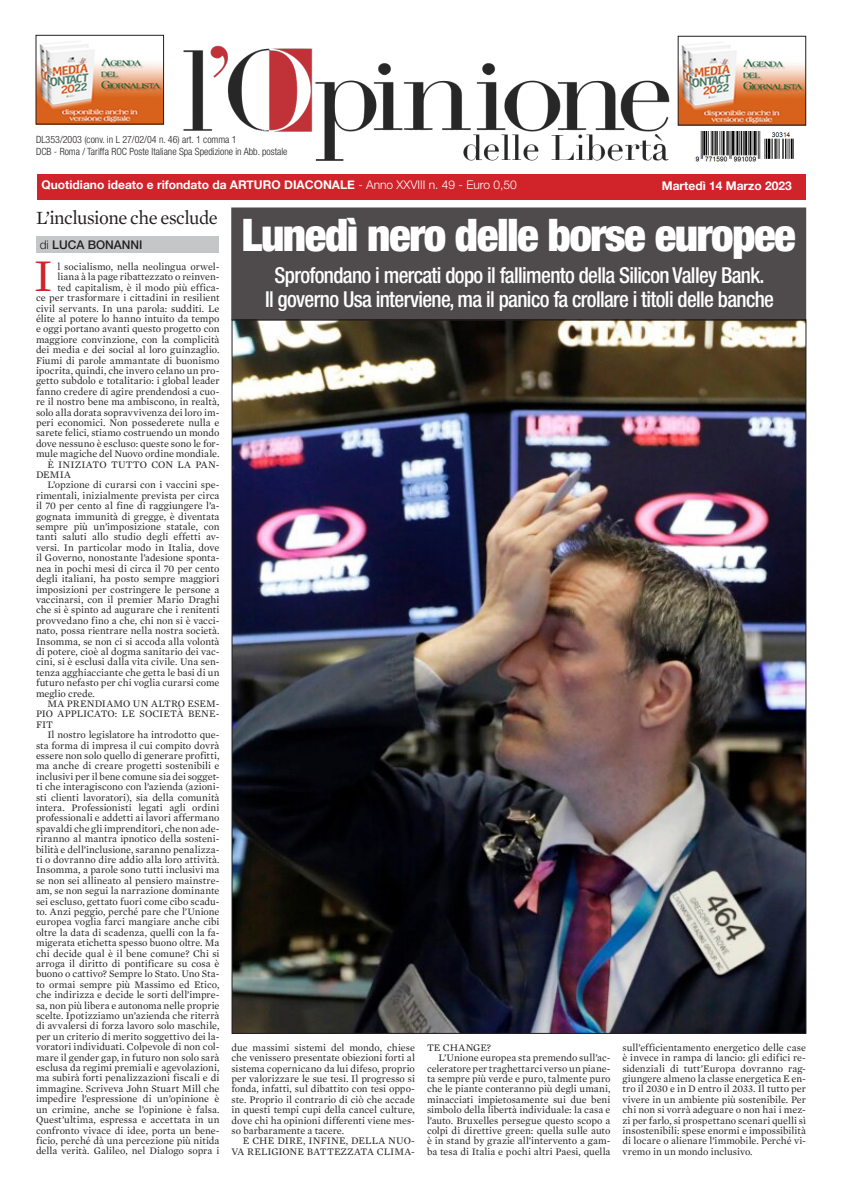
<style>
.page{position:relative;width:842px;height:1191px;background:#fff}
.page>*{position:absolute;margin:0;border:0;box-sizing:border-box;transform-origin:0 0}
.t1{font:46.2px "Mercury Text G1";color:#d1232a}
.t2{font:900 condensed 45px "Helvetica Neue LT Std";letter-spacing:-.035em;color:#fff}
.t3{font:500 condensed 22px "Helvetica Neue LT Std";letter-spacing:-.03em;color:#fff;scale:.96 1}
.t4{font:19px "Mercury Text G1";letter-spacing:-.03em;color:#231f20}
.t5{font:700 12px "Helvetica Neue";color:#fff}
.t6{font:500 12px "Helvetica Neue";color:#231f20}
.t7{font:10.2px/10.4px "Mercury Text G1";color:#231f20;text-align:justify}
.t8{font:300 condensed 10px "Helvetica Neue LT Std";color:#231f20}
.s1{font-weight:300}
</style>
<div class="page">
<img style="left:38px;top:41px;width:124px;height:81px">
<div style="left:36px;top:35px;width:128px;height:89px;border:1px solid #231f20"></div>
<img style="left:183px;top:45px;width:487px;height:116px">
<div style="left:36px;top:174px;width:769px;height:25px;background:#d1232a"></div>
<div style="left:36px;top:237px;width:183px;height:16px;background:#c5c6c8"></div>
<img style="left:694px;top:132px;width:100px;height:30px">
<img style="left:680px;top:42px;width:124px;height:81px">
<div style="left:678px;top:36px;width:128px;height:89px;border:1px solid #231f20"></div>
<img style="left:233px;top:321px;width:571px;height:711px">
<div style="left:232px;top:208px;width:574px;height:112px;background:#4f4b4c"></div>
<div style="left:231px;top:207px;width:575px;height:113px;border:1px solid #231f20"></div>
<p class="t8" style="left:36px;top:134px;width:202px">DL353/2003 (conv. in L 27/02/04 n. 46) art. 1 comma 1</p>
<p class="t8" style="left:36px;top:146px;width:253px">DCB - Roma / Tariffa ROC Poste Italiane Spa Spedizione in Abb. postale</p>
<p class="t5" style="left:41px;top:177px;width:477px">Quotidiano ideato e rifondato da ARTURO DIACONALE <span class="s1">- Anno XXVIII n. 49 - Euro 0,50</span></p>
<p class="t5" style="left:662px;top:178px;width:132px">Martedì 14 Marzo 2023</p>
<p class="t4" style="left:36px;top:207px;width:183px">L’inclusione che esclude</p>
<p class="t6" style="left:40px;top:237px;width:104px"><span class="s1">di</span> LUCA BONANNI</p>
<p class="t1" style="left:34px;top:248px;width:20px">I</p>
<p class="t7" style="left:36px;top:261px;width:185px;text-align:right">l socialismo, nella neolingua orwel&shy;liana à la page ribattezzato o reinven-<br>ted capitalism, è il modo più effica-<br>ce per trasformare i cittadini in resilient civil servants. In una parola: sudditi. Le élite al potere lo hanno intuito da tempo e oggi portano avanti questo progetto con maggiore convinzione, con la complicità dei media e dei social al loro guinzaglio.<br>Fiumi di parole ammantate di buonismo ipocrita, quindi, che invero celano un pro&shy;getto subdolo e totalitario: i global leader fanno credere di agire prendendosi a cuo&shy;re il nostro bene ma ambiscono, in realtà, solo alla dorata sopravvivenza dei loro im&shy;peri economici. Non possederete nulla e sarete felici, stiamo costruendo un mondo dove nessuno è escluso: queste sono le for&shy;mule magiche del Nuovo ordine mondiale.</p>
<p class="t7" style="left:36px;top:459px;width:185px;text-indent:11px">È INIZIATO TUTTO CON LA PAN-<br>DEMIA</p>
<p class="t7" style="left:36px;top:480px;width:185px;text-indent:11px">L’opzione di curarsi con i vaccini spe&shy;rimentali, inizialmente prevista per circa il 70 per cento al fine di raggiungere l’a&shy;gognata immunità di gregge, è diventata sempre più un’imposizione statale, con tanti saluti allo studio degli effetti av&shy;versi. In particolar modo in Italia, dove il Governo, nonostante l’adesione sponta&shy;nea in pochi mesi di circa il 70 per cento degli italiani, ha posto sempre maggiori imposizioni per costringere le persone a vaccinarsi, con il premier Mario Draghi che si è spinto ad augurare che i renitenti provvedano fino a che, chi non si è vacci&shy;nato, possa rientrare nella nostra società.<br>Insomma, se non ci si accoda alla volontà di potere, cioè al dogma sanitario dei vac&shy;cini, si è esclusi dalla vita civile. Una sen&shy;tenza agghiacciante che getta le basi di un futuro nefasto per chi voglia curarsi come meglio crede.</p>
<p class="t7" style="left:36px;top:698px;width:185px;text-indent:11px">MA PRENDIAMO UN ALTRO ESEM-PIO APPLICATO: LE SOCIETÀ BENE-FIT</p>
<p class="t7" style="left:36px;top:729px;width:185px;text-indent:11px">Il nostro legislatore ha introdotto que&shy;sta forma di impresa il cui compito dovrà essere non solo quello di generare profitti, ma anche di creare progetti sostenibili e inclusivi per il bene comune sia dei sogget&shy;ti che interagiscono con l’azienda (azioni&shy;sti clienti lavoratori), sia della comunità intera. Professionisti legati agli ordini professionali e addetti ai lavori affermano spavaldi che gli imprenditori, che non ade&shy;riranno al mantra ipnotico della sosteni&shy;bilità e dell’inclusione, saranno penalizza&shy;ti o dovranno dire addio alla loro attività.<br>Insomma, a parole sono tutti inclusivi ma se non sei allineato al pensiero mainstre&shy;am, se non segui la narrazione dominante sei escluso, gettato fuori come cibo scadu&shy;to. Anzi peggio, perché pare che l’Unione europea voglia farci mangiare anche cibi oltre la data di scadenza, quelli con la fa&shy;migerata etichetta spesso buono oltre. Ma chi decide qual è il bene comune? Chi si arroga il diritto di pontificare su cosa è buono o cattivo? Sempre lo Stato. Uno Sta&shy;to ormai sempre più Massimo ed Etico, che indirizza e decide le sorti dell’impre&shy;sa, non più libera e autonoma nelle proprie scelte. Ipotizziamo un’azienda che riterrà di avvalersi di forza lavoro solo maschile, per un criterio di merito soggettivo dei la&shy;voratori individuati. Colpevole di non col&shy;mare il gender gap, in futuro non solo sarà esclusa da regimi premiali e agevolazioni, ma subirà forti penalizzazioni fiscali e di immagine. Scriveva John Stuart Mill che impedire l’espressione di un’opinione è un crimine, anche se l’opinione è falsa.<br>Quest’ultima, espressa e accettata in un confronto vivace di idee, porta un bene&shy;ficio, perché dà una percezione più nitida della verità. Galileo, nel Dialogo sopra i</p>
<p class="t2" style="left:242px;top:207px;width:556px">Lunedì nero delle borse europee</p>
<p class="t3" style="left:274px;top:262px;width:512px">Sprofondano i mercati dopo il fallimento della Silicon Valley Bank.</p>
<p class="t3" style="left:265px;top:286px;width:532px">Il governo Usa interviene, ma il panico fa crollare i titoli delle banche</p>
<p class="t7" style="left:231px;top:1042px;width:185px">due massimi sistemi del mondo, chiese che venissero presentate obiezioni forti al sistema copernicano da lui difeso, proprio per valorizzare le sue tesi. Il progresso si fonda, infatti, sul dibattito con tesi oppo&shy;ste. Proprio il contrario di ciò che accade in questi tempi cupi della cancel culture, dove chi ha opinioni differenti viene mes&shy;so barbaramente a tacere.</p>
<p class="t7" style="left:231px;top:1135px;width:185px;text-align:right">E CHE DIRE, INFINE, DELLA NUO-<br>VA RELIGIONE BATTEZZATA CLIMA-</p>
<p class="t7" style="left:427px;top:1042px;width:66px">TE CHANGE?</p>
<p class="t7" style="left:427px;top:1052px;width:185px;text-indent:11px">L’Unione europea sta premendo sull’ac&shy;celeratore per traghettarci verso un piane&shy;ta sempre più verde e puro, talmente puro che le piante conteranno più degli umani, minacciati impietosamente sui due beni simbolo della libertà individuale: la casa e l’auto. Bruxelles persegue questo scopo a colpi di direttive green: quella sulle auto è in stand by grazie all’intervento a gam&shy;ba tesa di Italia e pochi altri Paesi, quella</p>
<p class="t7" style="left:622px;top:1042px;width:185px">sull’efficientamento energetico delle case è invece in rampa di lancio: gli edifici re&shy;sidenziali di tutt’Europa dovranno rag&shy;giungere almeno la classe energetica E en&shy;tro il 2030 e in D entro il 2033. Il tutto per vivere in un ambiente più sostenibile. Per chi non si vorrà adeguare o non hai i mez&shy;zi per farlo, si prospettano scenari quelli sì insostenibili: spese enormi e impossibilità di locare o alienare l’immobile. Perché vi&shy;vremo in un mondo inclusivo.</p>
</div>
